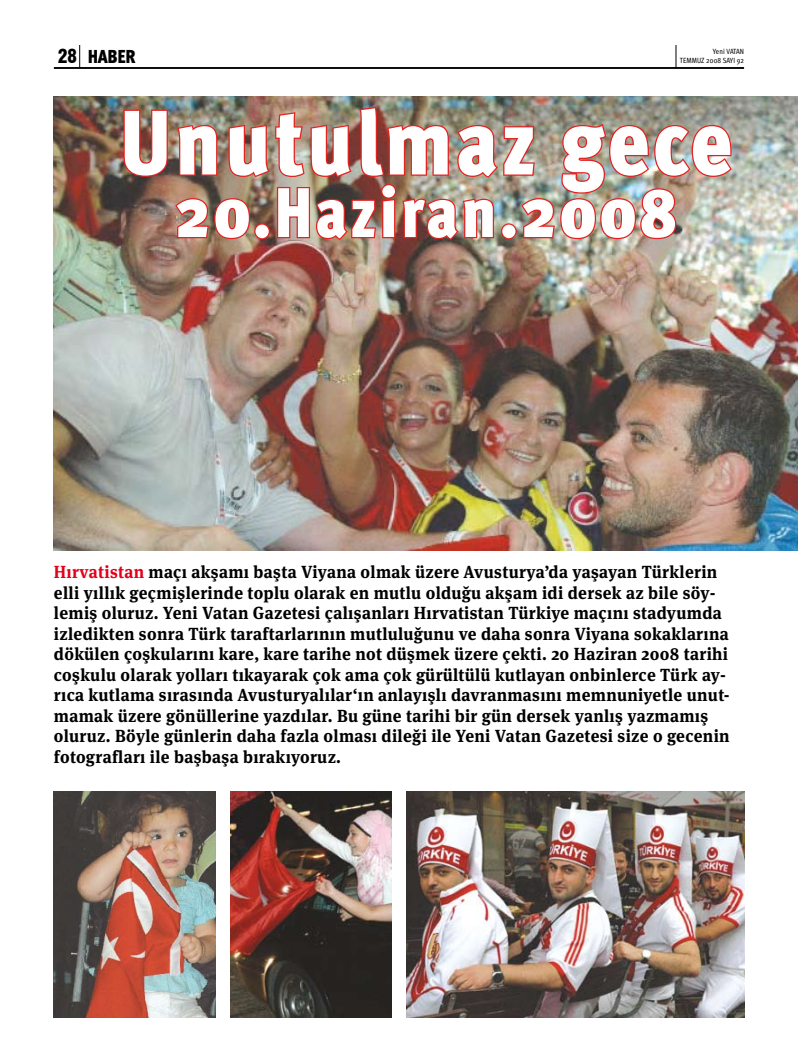
<style>
.page{position:relative;width:798px;height:1063px;background:#fff}
.page>*{position:absolute;margin:0;border:0;box-sizing:border-box;transform-origin:0 0}
.t1{font:900 91.25px "Meta Cond Pro";letter-spacing:.035em;color:#fff}
.t2{font:900 70px "Meta Cond Pro";letter-spacing:.035em;color:#fff}
.t3{font:900 18.75px "Meta Cond Pro";letter-spacing:-.015em;color:#000}
.t4{font:700 17.5px/20.5px "Meta Serif Pro";letter-spacing:.02em;color:#000;scale:.95 1}
.t5{font:7.5px/9px "Meta Cond Pro";letter-spacing:.005em;color:#000;text-align:right}
.s1{font-family:"Swiss 721 BT";font-stretch:condensed}
.s2{color:#e2001a}
</style>
<div class="page">
<svg style="left:675px;top:45px;width:1px;height:22px"></svg>
<svg style="left:79px;top:45px;width:1px;height:22px"></svg>
<hr style="left:54px;top:67px;width:689px;height:2px;background:#000">
<img style="left:54px;top:97px;width:743px;height:453px">
<img style="left:122px;top:106px;width:611px;height:135px">
<img style="left:230px;top:791px;width:162px;height:227px">
<img style="left:406px;top:791px;width:337px;height:227px">
<img style="left:54px;top:791px;width:162px;height:227px">
<p class="t3" style="left:58px;top:44px;width:79px"><span class="s1">28</span> HABER</p>
<p class="t5" style="left:679px;top:47px;width:66px">YENI VATAN<br>TEMMUZ 2008 SAYI 92</p>
<h1 class="t1" style="left:120px;top:84px;width:613px">Unutulmaz gece</h1>
<h2 class="t2" style="left:175px;top:168px;width:503px">20.Haziran.2008</h2>
<p class="t4" style="left:54px;top:560px;width:712px"><span class="s2">Hırvatistan</span> maçı akşamı başta Viyana olmak üzere Avusturya’da yaşayan Türklerin elli yıllık geçmişlerinde toplu olarak en mutlu olduğu akşam idi dersek az bile söy&shy;lemiş oluruz. Yeni Vatan Gazetesi çalışanları Hırvatistan Türkiye maçını stadyumda izledikten sonra Türk taraftarlarının mutluluğunu ve daha sonra Viyana sokaklarına dökülen çoşkularını kare, kare tarihe not düşmek üzere çekti. 20 Haziran 2008 tarihi coşkulu olarak yolları tıkayarak çok ama çok gürültülü kutlayan onbinlerce Türk ay&shy;rıca kutlama sırasında Avusturyalılar‘ın anlayışlı davranmasını memnuniyetle unut&shy;mamak üzere gönüllerine yazdılar. Bu güne tarihi bir gün dersek yanlış yazmamış oluruz. Böyle günlerin daha fazla olması dileği ile Yeni Vatan Gazetesi size o gecenin fotografları ile başbaşa bırakıyoruz.</p>
</div>
